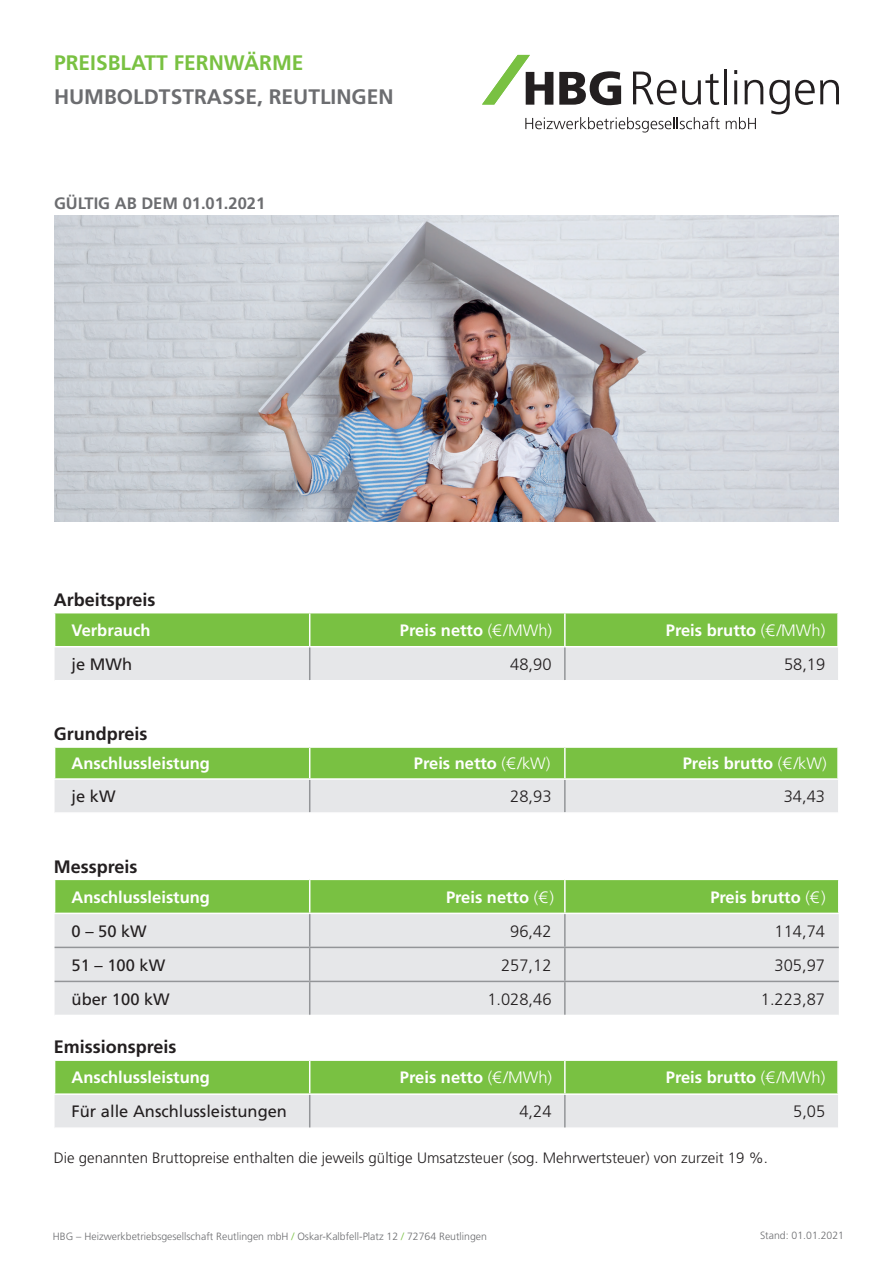
<style>
.page{position:relative;width:893px;height:1263px;background:#fff}
.page>*{position:absolute;margin:0;border:0;box-sizing:border-box;transform-origin:0 0}
.t1{font:700 21px "Frutiger LT Std";color:#6c6d70}
.t2{font:700 21px "Frutiger LT Std";color:#79c142}
.t3{font:700 18px "Frutiger LT Std";color:#231f20}
.t4{font:700 16.5px "Frutiger LT Std";color:#fff}
.t5{font:300 16.5px "Frutiger LT Std";color:#231f20}
.t6{font:16.5px "Frutiger LT Std";color:#231f20}
.t7{font:700 16.5px "Frutiger LT Std";color:#6c6d70}
.t8{font:300 15px "Frutiger LT Std";color:#231f20}
.t9{font:300 10.5px "Frutiger LT Std";color:#6c6d70}
.s1{font-weight:300}
.s2{color:#79c142}
</style>
<div class="page">
<svg style="left:633px;top:72px;width:43px;height:33px"></svg>
<svg style="left:682px;top:74px;width:37px;height:31px"></svg>
<hr style="left:724px;top:69px;width:3px;height:35px;background:#231f20">
<hr style="left:734px;top:80px;width:3px;height:24px;background:#231f20">
<svg style="left:734px;top:70px;width:3px;height:4px"></svg>
<svg style="left:744px;top:80px;width:19px;height:24px"></svg>
<svg style="left:769px;top:80px;width:70px;height:34px"></svg>
<svg style="left:482px;top:55px;width:71px;height:50px"></svg>
<svg style="left:559px;top:71px;width:62px;height:34px"></svg>
<svg style="left:525px;top:117px;width:195px;height:16px"></svg>
<svg style="left:726px;top:117px;width:30px;height:12px"></svg>
<svg style="left:55px;top:613px;width:783px;height:67px;background:#b0d497"></svg>
<hr style="left:837px;top:613px;width:2px;height:33px;background:#fff">
<hr style="left:54px;top:646px;width:256px;height:1px;background:#fff">
<hr style="left:310px;top:646px;width:255px;height:1px;background:#fff">
<hr style="left:565px;top:646px;width:274px;height:1px;background:#fff">
<hr style="left:309px;top:613px;width:1px;height:33px;background:#fff">
<hr style="left:564px;top:613px;width:2px;height:33px;background:#fff">
<hr style="left:309px;top:647px;width:1px;height:33px;background:#939598">
<hr style="left:564px;top:647px;width:2px;height:33px;background:#939598">
<svg style="left:55px;top:748px;width:783px;height:64px;background:#b1d498"></svg>
<hr style="left:309px;top:780px;width:1px;height:32px;background:#939598">
<hr style="left:564px;top:780px;width:2px;height:32px;background:#939598">
<hr style="left:837px;top:748px;width:2px;height:30px;background:#fff">
<hr style="left:54px;top:778px;width:256px;height:2px;background:#fff">
<hr style="left:310px;top:778px;width:255px;height:2px;background:#fff">
<hr style="left:565px;top:778px;width:274px;height:2px;background:#fff">
<hr style="left:309px;top:748px;width:1px;height:30px;background:#fff">
<hr style="left:564px;top:748px;width:2px;height:30px;background:#fff">
<div style="left:55px;top:880px;width:783px;height:33px;background:#79c142"></div>
<div style="left:55px;top:914px;width:784px;height:101px;background:#e6e7e9"></div>
<hr style="left:309px;top:880px;width:1px;height:33px;background:#fff">
<hr style="left:564px;top:880px;width:2px;height:33px;background:#fff">
<hr style="left:309px;top:914px;width:1px;height:33px;background:#939598">
<hr style="left:564px;top:914px;width:2px;height:33px;background:#939598">
<hr style="left:309px;top:948px;width:1px;height:33px;background:#939598">
<hr style="left:564px;top:948px;width:2px;height:33px;background:#939598">
<hr style="left:309px;top:982px;width:1px;height:33px;background:#939598">
<hr style="left:564px;top:982px;width:2px;height:33px;background:#939598">
<hr style="left:55px;top:947px;width:255px;height:1px;background:#939598">
<hr style="left:310px;top:947px;width:255px;height:1px;background:#939598">
<hr style="left:565px;top:947px;width:274px;height:1px;background:#939598">
<hr style="left:55px;top:981px;width:255px;height:1px;background:#939598">
<hr style="left:310px;top:981px;width:255px;height:1px;background:#939598">
<hr style="left:565px;top:981px;width:274px;height:1px;background:#939598">
<svg style="left:55px;top:1061px;width:783px;height:66px;background:#afd495"></svg>
<hr style="left:837px;top:1061px;width:2px;height:32px;background:#fff">
<hr style="left:54px;top:1093px;width:256px;height:2px;background:#fff">
<hr style="left:310px;top:1093px;width:255px;height:2px;background:#fff">
<hr style="left:565px;top:1093px;width:274px;height:2px;background:#fff">
<hr style="left:309px;top:1061px;width:1px;height:32px;background:#fff">
<hr style="left:564px;top:1061px;width:2px;height:32px;background:#fff">
<hr style="left:309px;top:1095px;width:1px;height:32px;background:#939598">
<hr style="left:564px;top:1095px;width:2px;height:32px;background:#939598">
<img style="left:54px;top:216px;width:785px;height:306px">
<p class="t2" style="left:54px;top:50px;width:251px">PREISBLATT FERNWÄRME</p>
<p class="t1" style="left:54px;top:84px;width:341px">HUMBOLDTSTRASSE, REUTLINGEN</p>
<p class="t7" style="left:54px;top:194px;width:213px">GÜLTIG AB DEM 01.01.2021</p>
<p class="t3" style="left:54px;top:589px;width:103px">Arbeitspreis</p>
<p class="t4" style="left:72px;top:620px;width:80px">Verbrauch</p>
<p class="t4" style="left:400px;top:620px;width:154px">Preis netto <span class="s1">(€/MWh)</span></p>
<p class="t4" style="left:666px;top:620px;width:161px">Preis brutto <span class="s1">(€/MWh)</span></p>
<p class="t6" style="left:72px;top:654px;width:62px">je MWh</p>
<p class="t5" style="left:510px;top:655px;width:43px">48,90</p>
<p class="t5" style="left:784px;top:655px;width:43px">58,19</p>
<p class="t3" style="left:54px;top:723px;width:95px">Grundpreis</p>
<p class="t4" style="left:72px;top:754px;width:140px">Anschlussleistung</p>
<p class="t4" style="left:414px;top:754px;width:138px">Preis netto <span class="s1">(€/kW)</span></p>
<p class="t4" style="left:683px;top:754px;width:145px">Preis brutto <span class="s1">(€/kW)</span></p>
<p class="t6" style="left:72px;top:787px;width:46px">je kW</p>
<p class="t5" style="left:510px;top:787px;width:43px">28,93</p>
<p class="t5" style="left:784px;top:787px;width:43px">34,43</p>
<p class="t3" style="left:54px;top:856px;width:85px">Messpreis</p>
<p class="t4" style="left:72px;top:887px;width:140px">Anschlussleistung</p>
<p class="t4" style="left:446px;top:887px;width:110px">Preis netto <span class="s1">(€)</span></p>
<p class="t4" style="left:710px;top:887px;width:117px">Preis brutto <span class="s1">(€)</span></p>
<p class="t6" style="left:72px;top:921px;width:77px">0 – 50 kW</p>
<p class="t5" style="left:510px;top:921px;width:43px">96,42</p>
<p class="t5" style="left:775px;top:921px;width:52px">114,74</p>
<p class="t6" style="left:72px;top:955px;width:95px">51 – 100 kW</p>
<p class="t5" style="left:501px;top:955px;width:52px">257,12</p>
<p class="t5" style="left:775px;top:955px;width:52px">305,97</p>
<p class="t6" style="left:72px;top:989px;width:100px">über 100 kW</p>
<p class="t5" style="left:487px;top:989px;width:66px">1.028,46</p>
<p class="t5" style="left:761px;top:989px;width:66px">1.223,87</p>
<p class="t3" style="left:54px;top:1036px;width:124px">Emissionspreis</p>
<p class="t4" style="left:72px;top:1068px;width:140px">Anschlussleistung</p>
<p class="t4" style="left:400px;top:1068px;width:154px">Preis netto <span class="s1">(€/MWh)</span></p>
<p class="t4" style="left:666px;top:1068px;width:161px">Preis brutto <span class="s1">(€/MWh)</span></p>
<p class="t6" style="left:72px;top:1102px;width:217px">Für alle Anschlussleistungen</p>
<p class="t5" style="left:519px;top:1102px;width:34px">4,24</p>
<p class="t5" style="left:793px;top:1102px;width:34px">5,05</p>
<p class="t8" style="left:54px;top:1149px;width:715px">Die genannten Bruttopreise enthalten die jeweils gültige Umsatzsteuer (sog. Mehrwertsteuer) von zurzeit 19 %.</p>
<p class="t9" style="left:53px;top:1230px;width:436px">HBG – Heizwerkbetriebsgesellschaft Reutlingen mbH <span class="s2">/</span> Oskar-Kalbfell-Platz 12 <span class="s2">/</span> 72764 Reutlingen</p>
<p class="t9" style="left:760px;top:1230px;width:86px">Stand: 01.01.2021</p>
</div>
